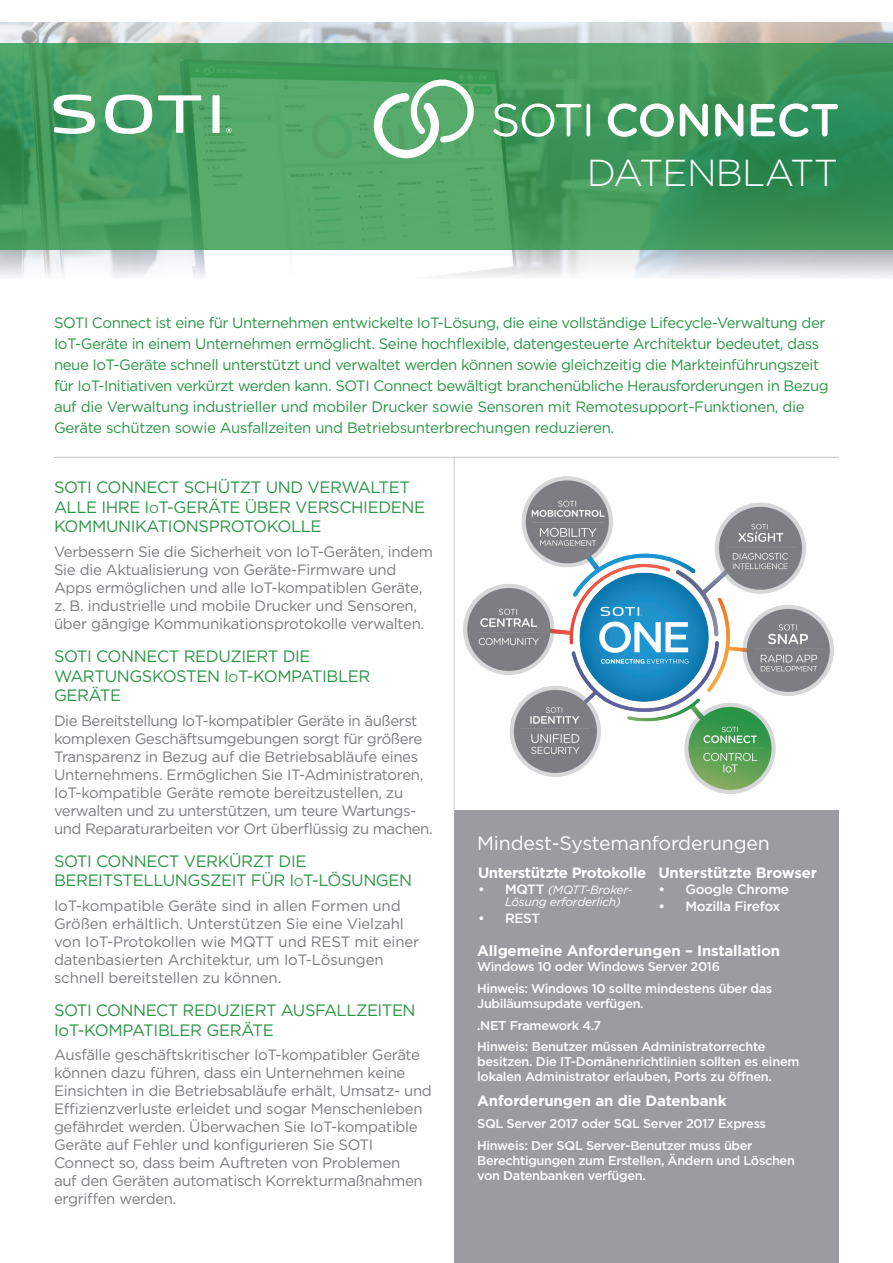
<style>
.page{position:relative;width:893px;height:1263px;background:#fff}
.page>*{position:absolute;margin:0;border:0;box-sizing:border-box;transform-origin:0 0}
.t1{font:300 37.5px "Gotham";letter-spacing:-.02em;color:#fff}
.t2{font:19.5px "Gotham";letter-spacing:-.01em;color:#fff}
.t3{font:16.5px/19.5px "Gotham";letter-spacing:-.025em;color:#2a9646}
.t4{font:15px/18px "Gotham";letter-spacing:-.02em;color:#7c7c81}
.t5{font:15px/21px "Gotham";letter-spacing:-.03em;color:#2a9646}
.t6{font:700 15px "Gotham";letter-spacing:-.01em;color:#fff}
.t7{font:700 15px "Gotham";letter-spacing:-.03em;color:#fff}
.t8{font:500 13.5px "Gotham";letter-spacing:-.02em;color:#fff}
.t9{font:500 12.75px/15px "Gotham";letter-spacing:-.025em;color:#fff}
.t10{font:italic 12px/12px "Gotham";letter-spacing:-.02em;color:#fff}
.s1{font-size:11.55px}
.s2{font-weight:500;font-style:normal;font-size:13.5px}
</style>
<div class="page">
<img style="left:0;top:22px;width:893px;height:255px">
<div style="left:454px;top:811px;width:385px;height:452px;background:#9a9c9f"></div>
<svg style="left:0;top:43px;width:893px;height:207px"></svg>
<hr style="left:54px;top:457px;width:785px;height:1px;background:#c6c6c5">
<svg style="left:105px;top:95px;width:47px;height:39px"></svg>
<svg style="left:158px;top:95px;width:43px;height:38px"></svg>
<div style="left:212px;top:95px;width:8px;height:38px;background:#fff"></div>
<svg style="left:53px;top:94px;width:42px;height:40px"></svg>
<svg style="left:226px;top:128px;width:6px;height:5px"></svg>
<hr style="left:454px;top:456px;width:1px;height:358px;background:#c6c6c5">
<svg style="left:493px;top:103px;width:88px;height:34px"></svg>
<svg style="left:586px;top:104px;width:4px;height:32px"></svg>
<svg style="left:608px;top:103px;width:66px;height:34px"></svg>
<svg style="left:680px;top:104px;width:28px;height:32px"></svg>
<svg style="left:715px;top:104px;width:28px;height:32px"></svg>
<svg style="left:751px;top:103px;width:87px;height:34px"></svg>
<svg style="left:373px;top:79px;width:105px;height:79px"></svg>
<img style="left:464px;top:476px;width:370px;height:318px">
<p class="t1" style="left:587px;top:149px;width:253px">DATENBLATT</p>
<p class="t5" style="left:54px;top:311px;width:776px">SOTI Connect ist eine für Unternehmen entwickelte IoT-Lösung, die eine vollständige Lifecycle-Verwaltung der IoT-Geräte in einem Unternehmen ermöglicht. Seine hochflexible, datengesteuerte Architektur bedeutet, dass neue IoT-Geräte schnell unterstützt und verwaltet werden können sowie gleichzeitig die Markteinführungszeit für IoT-Initiativen verkürzt werden kann. SOTI Connect bewältigt branchenübliche Herausforderungen in Bezug auf die Verwaltung industrieller und mobiler Drucker sowie Sensoren mit Remotesupport-Funktionen, die Geräte schützen sowie Ausfallzeiten und Betriebsunterbrechungen reduzieren.</p>
<p class="t3" style="left:54px;top:477px;width:373px">SOTI CONNECT SCHÜTZT UND VERWALTET<br>ALLE IHRE I<span class="s1">O</span>T-GERÄTE ÜBER VERSCHIEDENE<br>KOMMUNIKATIONSPROTOKOLLE</p>
<p class="t4" style="left:54px;top:542px;width:381px">Verbessern Sie die Sicherheit von IoT-Geräten, indem Sie die Aktualisierung von Geräte-Firmware und Apps ermöglichen und alle IoT-kompatiblen Geräte, z. B. industrielle und mobile Drucker und Sensoren, über gängige Kommunikationsprotokolle verwalten.</p>
<p class="t3" style="left:54px;top:646px;width:318px">SOTI CONNECT REDUZIERT DIE<br>WARTUNGSKOSTEN I<span class="s1">O</span>T-KOMPATIBLER<br>GERÄTE</p>
<p class="t4" style="left:54px;top:711px;width:380px">Die Bereitstellung IoT-kompatibler Geräte in äußerst komplexen Geschäftsumgebungen sorgt für größere Transparenz in Bezug auf die Betriebsabläufe eines Unternehmens. Ermöglichen Sie IT-Administratoren, IoT-kompatible Geräte remote bereitzustellen, zu verwalten und zu unterstützen, um teure Wartungs&shy;und Reparaturarbeiten vor Ort überflüssig zu machen.</p>
<p class="t3" style="left:54px;top:851px;width:360px">SOTI CONNECT VERKÜRZT DIE<br>BEREITSTELLUNGSZEIT FÜR I<span class="s1">O</span>T-LÖSUNGEN</p>
<p class="t4" style="left:54px;top:896px;width:367px">IoT-kompatible Geräte sind in allen Formen und Größen erhältlich. Unterstützen Sie eine Vielzahl von IoT-Protokollen wie MQTT und REST mit einer datenbasierten Architektur, um IoT-Lösungen schnell bereitstellen zu können.</p>
<p class="t3" style="left:54px;top:1000px;width:363px">SOTI CONNECT REDUZIERT AUSFALLZEITEN<br>IoT-KOMPATIBLER GERÄTE</p>
<p class="t4" style="left:54px;top:1046px;width:379px">Ausfälle geschäftskritischer IoT-kompatibler Geräte können dazu führen, dass ein Unternehmen keine Einsichten in die Betriebsabläufe erhält, Umsatz- und Effizienzverluste erleidet und sogar Menschenleben gefährdet werden. Überwachen Sie IoT-kompatible Geräte auf Fehler und konfigurieren Sie SOTI Connect so, dass beim Auftreten von Problemen<br>auf den Geräten automatisch Korrekturmaßnahmen ergriffen werden.</p>
<p class="t2" style="left:477px;top:831px;width:294px">Mindest-Systemanforderungen</p>
<p class="t7" style="left:478px;top:862px;width:170px">Unterstützte Protokolle</p>
<p class="t10" style="left:505px;top:884px;width:129px;text-indent:-27px"><span class="s2">• MQTT</span> (MQTT-Broker-<br>Lösung erforderlich)</p>
<p class="t8" style="left:478px;top:909px;width:64px">• REST</p>
<p class="t6" style="left:658px;top:862px;width:160px">Unterstützte Browser</p>
<p class="t8" style="left:658px;top:881px;width:132px">• Google Chrome</p>
<p class="t8" style="left:658px;top:897px;width:124px">• Mozilla Firefox</p>
<p class="t6" style="left:477px;top:941px;width:305px">Allgemeine Anforderungen – Installation</p>
<p class="t9" style="left:477px;top:959px;width:244px">Windows 10 oder Windows Server 2016</p>
<p class="t9" style="left:477px;top:981px;width:296px">Hinweis: Windows 10 sollte mindestens über das<br>Jubiläumsupdate verfügen.</p>
<p class="t9" style="left:477px;top:1017px;width:126px">.NET Framework 4.7</p>
<p class="t9" style="left:477px;top:1039px;width:324px">Hinweis: Benutzer müssen Administratorrechte besitzen. Die IT-Domänenrichtlinien sollten es einem lokalen Administrator erlauben, Ports zu öffnen.</p>
<p class="t6" style="left:477px;top:1091px;width:251px">Anforderungen an die Datenbank</p>
<p class="t9" style="left:477px;top:1116px;width:290px">SQL Server 2017 oder SQL Server 2017 Express</p>
<p class="t9" style="left:477px;top:1137px;width:319px">Hinweis: Der SQL Server-Benutzer muss über<br>Berechtigungen zum Erstellen, Ändern und Löschen von Datenbanken verfügen.</p>
</div>
